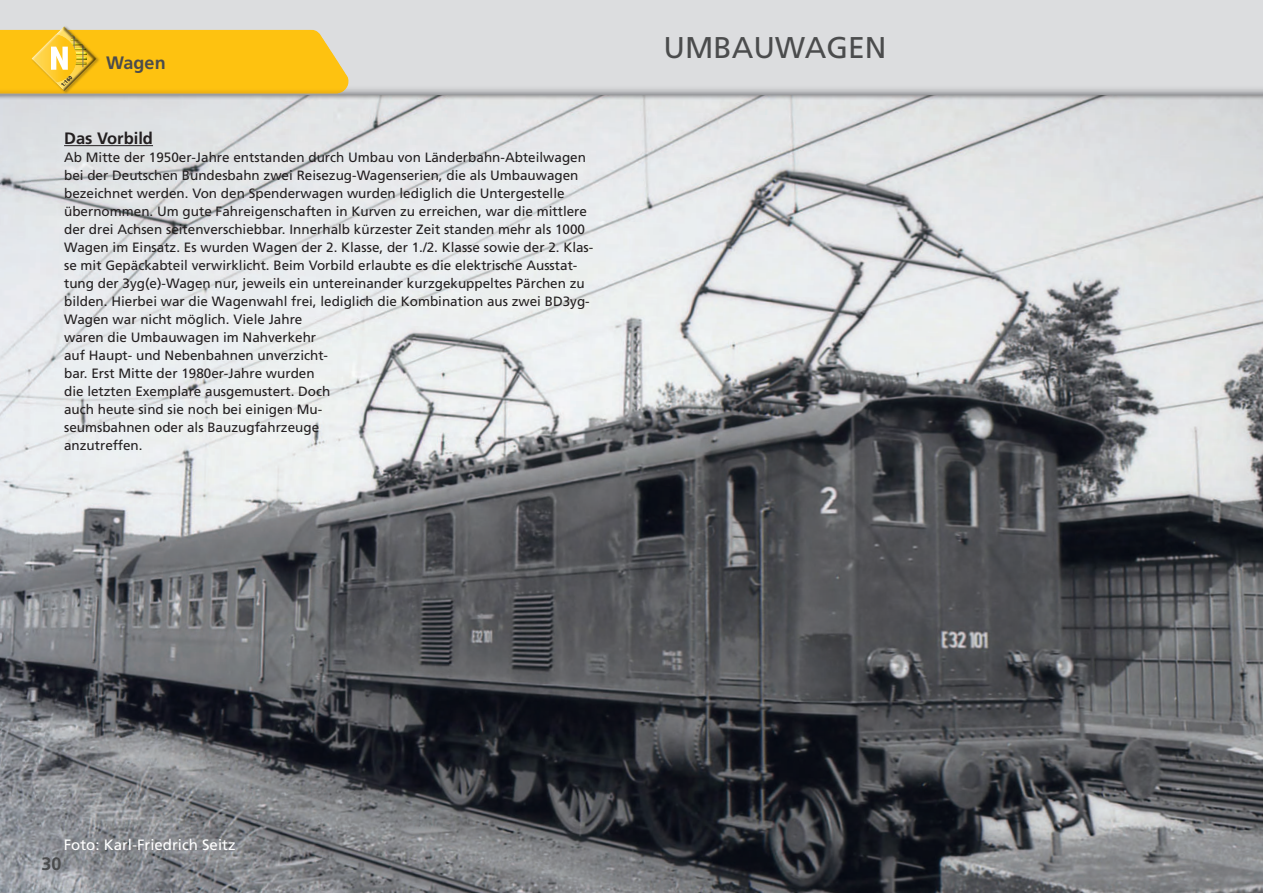
<style>
.page{position:relative;width:1263px;height:893px;background:#fff}
.page>*{position:absolute;margin:0;border:0;box-sizing:border-box;transform-origin:0 0}
.t1{font:30px "Frutiger LT Std";color:#4b4c4d}
.t2{font:700 18px "Frutiger LT Std";color:#4b4c4d}
.t3{font:700 16.5px "Frutiger LT Std";color:#231f20}
.t4{font:15px "Frutiger LT Std";color:#fff}
.t5{font:13.5px/18px "Frutiger LT Std";color:#231f20}
.t6{font:900 condensed 5.55px "Frutiger LT Std";color:#231f20}
</style>
<div class="page">
<img style="left:0;top:100px;width:1263px;height:793px">
<div style="left:0;top:0;width:1263px;height:100px;background:#231f20;opacity:.5"></div>
<div style="left:0;top:0;width:1263px;height:94px;background:#dcdddf"></div>
<svg style="left:0;top:26px;width:349px;height:68px"></svg>
<hr style="left:64px;top:145px;width:89px;height:1px;background:#231f20">
<p class="t6" style="left:60px;top:84px;width:14px;rotate:-45deg">1:160</p>
<h2 class="t2" style="left:106px;top:56px;width:61px">Wagen</h2>
<p class="t3" style="left:64px;top:129px;width:90px">Das Vorbild</p>
<p class="t5" style="left:64px;top:149px;width:531px">Ab Mitte der 1950er-Jahre entstanden durch Umbau von Länderbahn-Abteilwagen bei der Deutschen Bundesbahn zwei Reisezug-Wagenserien, die als Umbauwagen bezeichnet werden. Von den Spenderwagen wurden lediglich die Untergestelle übernommen. Um gute Fahreigenschaften in Kurven zu erreichen, war die mittlere der drei Achsen seitenverschiebbar. Innerhalb kürzester Zeit standen mehr als 1000<br>Wagen im Einsatz. Es wurden Wagen der 2. Klasse, der 1./2. Klasse sowie der 2. Klas&shy;se mit Gepäckabteil verwirklicht. Beim Vorbild erlaubte es die elektrische Ausstat&shy;tung der 3yg(e)-Wagen nur, jeweils ein untereinander kurzgekuppeltes Pärchen zu bilden. Hierbei war die Wagenwahl frei, lediglich die Kombination aus zwei BD3yg-Wagen war nicht möglich. Viele Jahre<br>waren die Umbauwagen im Nahverkehr<br>auf Haupt- und Nebenbahnen unverzicht-<br>bar. Erst Mitte der 1980er-Jahre wurden<br>die letzten Exemplare ausgemustert. Doch<br>auch heute sind sie noch bei einigen Mu-<br>seumsbahnen oder als Bauzugfahrzeuge<br>anzutreffen.</p>
<h1 class="t1" style="left:664px;top:32px;width:224px">UMBAUWAGEN</h1>
<p class="t4" style="left:64px;top:838px;width:173px">Foto: Karl-Friedrich Seitz</p>
<h2 class="t2" style="left:41px;top:855px;width:22px">30</h2>
</div>
